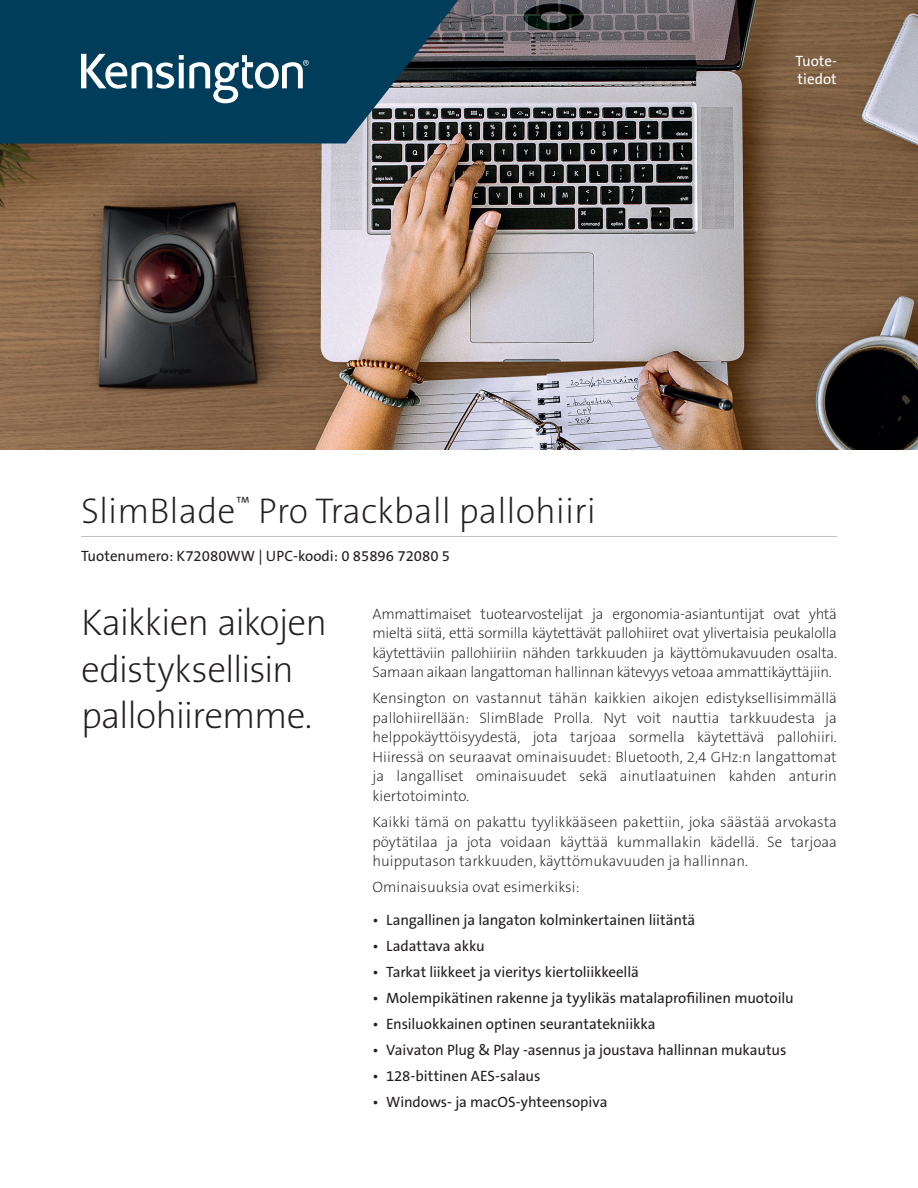
<style>
.page{position:relative;width:918px;height:1188px;background:#fff}
.page>*{position:absolute;margin:0;border:0;box-sizing:border-box;transform-origin:0 0}
.Product_Headline{font:37.5px/46.5px "The Sans KENSINGTON2 XL";letter-spacing:-.03em;color:#231f20}
.Product_Name{font:36px "The Sans KENSINGTON2 XL";color:#231f20}
.Body{font:15px/19.5px "The Sans KENSINGTON2 XL";color:#231f20;text-align:justify}
.Feature_Bullets{font:15px "The Sans KENSINGTON5 Rg";letter-spacing:-.005em;color:#231f20}
.Part_No__UPC{font:15px "The Sans KENSINGTON5 Rg";color:#231f20}
.Filetype_Header{font:15px "The Sans KENSINGTON5 Rg";color:#fff}
</style>
<div class="page">
<img style="left:0;top:0;width:918px;height:449px">
<svg style="left:0;top:0;width:458px;height:143px;background:#10445e"></svg>
<svg style="left:81px;top:54px;width:228px;height:49px"></svg>
<hr style="left:81px;top:536px;width:756px;height:1px;background:#bcbdc0">
<h1 class="Product_Name" style="left:81px;top:491px;width:517px">SlimBlade<sup>™</sup> Pro Trackball pallohiiri</h1>
<h2 class="Part_No__UPC" style="left:81px;top:548px;width:371px">Tuotenumero: K72080WW | UPC-koodi: 0 85896 72080 5</h2>
<p class="Filetype_Header" style="left:795px;top:53px;width:43px">Tuote-</p>
<p class="Filetype_Header" style="left:798px;top:71px;width:41px">tiedot</p>
<h3 class="Product_Headline" style="left:81px;top:600px;width:248px">Kaikkien aikojen edistyksellisin pallohiiremme.</h3>
<p class="Body" style="left:373px;top:604px;width:466px">Ammattimaiset tuotearvostelijat ja ergonomia-asiantuntijat ovat yhtä mieltä siitä, että sormilla käytettävät pallohiiret ovat ylivertaisia peukalolla käytettäviin pallohiiriin nähden tarkkuuden ja käyttömukavuuden osalta.<br>Samaan aikaan langattoman hallinnan kätevyys vetoaa ammattikäyttäjiin.</p>
<p class="Body" style="left:373px;top:689px;width:466px">Kensington on vastannut tähän kaikkien aikojen edistyksellisimmällä pallohiirellään: SlimBlade Prolla. Nyt voit nauttia tarkkuudesta ja helppokäyttöisyydestä, jota tarjoaa sormella käytettävä pallohiiri.<br>Hiiressä on seuraavat ominaisuudet: Bluetooth, 2,4 GHz:n langattomat ja langalliset ominaisuudet sekä ainutlaatuinen kahden anturin kiertotoiminto.</p>
<p class="Body" style="left:373px;top:813px;width:466px">Kaikki tämä on pakattu tyylikkääseen pakettiin, joka säästää arvokasta pöytätilaa ja jota voidaan käyttää kummallakin kädellä. Se tarjoaa huipputason tarkkuuden, käyttömukavuuden ja hallinnan.</p>
<p class="Body" style="left:373px;top:878px;width:208px">Ominaisuuksia ovat esimerkiksi:</p>
<p class="Feature_Bullets" style="left:373px;top:912px;width:324px">• Langallinen ja langaton kolminkertainen liitäntä</p>
<p class="Feature_Bullets" style="left:373px;top:938px;width:114px">• Ladattava akku</p>
<p class="Feature_Bullets" style="left:373px;top:964px;width:268px">• Tarkat liikkeet ja vieritys kiertoliikkeellä</p>
<p class="Feature_Bullets" style="left:373px;top:990px;width:423px">• Molempikätinen rakenne ja tyylikäs matalaprofiilinen muotoilu</p>
<p class="Feature_Bullets" style="left:373px;top:1016px;width:284px">• Ensiluokkainen optinen seurantatekniikka</p>
<p class="Feature_Bullets" style="left:373px;top:1042px;width:415px">• Vaivaton Plug &amp; Play -asennus ja joustava hallinnan mukautus</p>
<p class="Feature_Bullets" style="left:373px;top:1068px;width:169px">• 128-bittinen AES-salaus</p>
<p class="Feature_Bullets" style="left:373px;top:1094px;width:237px">• Windows- ja macOS-yhteensopiva</p>
</div>
